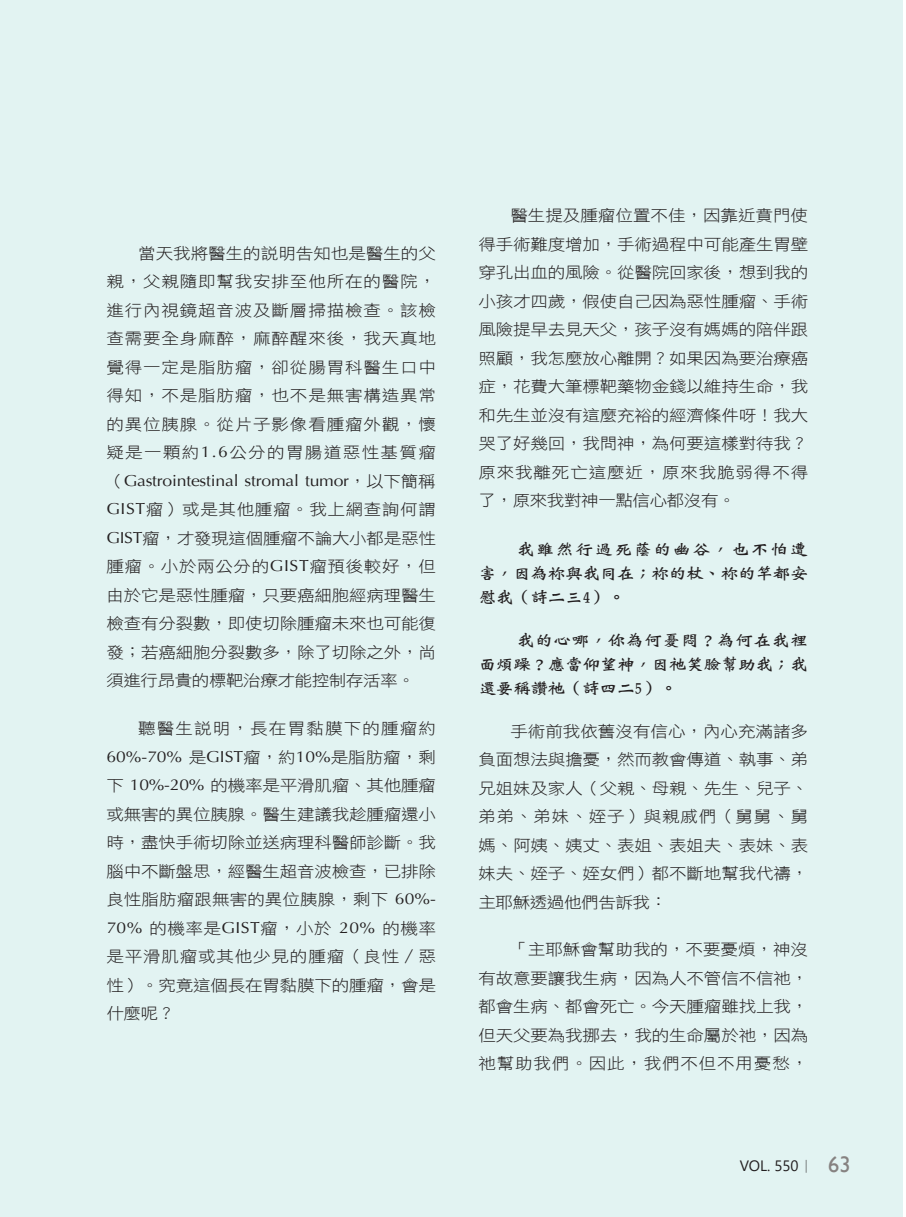
<style>
.page{position:relative;width:906px;height:1217px;background:#fff}
.page>*{position:absolute;margin:0;border:0;box-sizing:border-box;transform-origin:0 0}
.t1{font:16.2px/24px "DF Wei Bei W7 WIN BF";letter-spacing:-.04em;color:#231f20;text-align:justify;scale:1.11 1}
.t2{font:15.75px/28.5px "DF Hei W3 WIN BF";letter-spacing:-.01em;color:#231f20;text-align:justify;scale:1.11 1}
.t3{font:15.75px "Optima";letter-spacing:-.01em;color:#231f20;scale:1.11 1}
.t4{font:15.75px "DF Hei W3 WIN BF";letter-spacing:.065em;color:#231f20;scale:1.11 1}
.t5{font:15px "Segoe UI";color:#231f20}
.s1{font-family:"Optima"}
.s2{font-family:"DF Hei W3 WIN BF"}
.s3{font-family:"Adobe Ming Std";font-weight:300}
.s4{font-family:"Gill Sans";font-size:22.5px;color:#868281}
</style>
<div class="page">
<div style="left:0;top:0;width:902px;height:1216px;background:#e2f3f2"></div>
<p class="t2" style="left:106px;top:238px;width:298px;text-indent:32px">當天我將醫生的說明告知也是醫生的父親，父親隨即幫我安排至他所在的醫院，進行內視鏡超音波及斷層掃描檢查。該檢查需要全身麻醉，麻醉醒來後，我天真地覺得一定是脂肪瘤，卻從腸胃科醫生口中得知，不是脂肪瘤，也不是無害構造異常的異位胰腺。從片子影像看腫瘤外觀，懷疑是一顆約<span class="s1">1.6</span>公分的胃腸道惡性基質瘤</p>
<p class="t3" style="left:106px;top:470px;width:298px"><span class="s2">（</span>Gastrointestinal stromal tumor<span class="s2">，以下簡稱</span></p>
<p class="t2" style="left:106px;top:495px;width:298px"><span class="s1">GIST</span>瘤）或是其他腫瘤。我上網查詢何謂<span class="s1">GIST</span>瘤，才發現這個腫瘤不論大小都是惡性腫瘤。小於兩公分的<span class="s1">GIST</span>瘤預後較好，但由於它是惡性腫瘤，只要癌細胞經病理醫生檢查有分裂數，即使切除腫瘤未來也可能復發；若癌細胞分裂數多，除了切除之外，尚須進行昂貴的標靶治療才能控制存活率。</p>
<p class="t4" style="left:138px;top:720px;width:270px">聽醫生說明，長在胃黏膜下的腫瘤約</p>
<p class="t3" style="left:106px;top:746px;width:298px">60%-70% <span class="s2">是</span>GIST<span class="s2">瘤，約</span>10%<span class="s2">是脂肪瘤，剩</span></p>
<p class="t2" style="left:106px;top:770px;width:298px">下 <span class="s1">10%-20%</span> 的機率是平滑肌瘤、其他腫瘤或無害的異位胰腺。醫生建議我趁腫瘤還小時，盡快手術切除並送病理科醫師診斷。我腦中不斷盤思，經醫生超音波檢查，已排除良性脂肪瘤跟無害的異位胰腺，剩下 <span class="s1">60%- 70%</span> 的機率是<span class="s1">GIST</span>瘤，小於 <span class="s1">20%</span> 的機率是平滑肌瘤或其他少見的腫瘤（良性∕惡性）。究竟這個長在胃黏膜下的腫瘤，會是什麼呢？</p>
<p class="t2" style="left:478px;top:201px;width:298px;text-indent:32px">醫生提及腫瘤位置不佳，因靠近賁門使得手術難度增加，手術過程中可能產生胃壁穿孔出血的風險。從醫院回家後，想到我的小孩才四歲，假使自己因為惡性腫瘤、手術風險提早去見天父，孩子沒有媽媽的陪伴跟照顧，我怎麼放心離開？如果因為要治療癌症，花費大筆標靶藥物金錢以維持生命，我和先生並沒有這麼充裕的經濟條件呀！我大哭了好幾回，我問神，為何要這樣對待我？原來我離死亡這麼近，原來我脆弱得不得了，原來我對神一點信心都沒有。</p>
<p class="t1" style="left:478px;top:536px;width:298px;text-indent:38px">我雖然行過死蔭的幽谷，也不怕遭害，因為祢與我同在；祢的杖、祢的竿都安慰我（詩二三4）。</p>
<p class="t1" style="left:478px;top:627px;width:298px;text-indent:38px">我的心哪，你為何憂悶？為何在我裡面煩躁？應當仰望神，因祂笑臉幫助我；我還要稱讚祂（詩四二5）。</p>
<p class="t2" style="left:478px;top:716px;width:298px;text-indent:32px">手術前我依舊沒有信心，內心充滿諸多負面想法與擔憂，然而教會傳道、執事、弟兄姐妹及家人（父親、母親、先生、兒子、弟弟、弟妹、姪子）與親戚們（舅舅、舅媽、阿姨、姨丈、表姐、表姐夫、表妹、表妹夫、姪子、姪女們）都不斷地幫我代禱，主耶穌透過他們告訴我：</p>
<p class="t2" style="left:478px;top:935px;width:298px;text-indent:32px">「主耶穌會幫助我的，不要憂煩，神沒有故意要讓我生病，因為人不管信不信祂，都會生病、都會死亡。今天腫瘤雖找上我，但天父要為我挪去，我的生命屬於祂，因為祂幫助我們。因此，我們不但不用憂愁，</p>
<p class="t5" style="left:739px;top:1151px;width:112px">VOL. 550<span class="s3">｜</span> <span class="s4">63</span></p>
</div>
